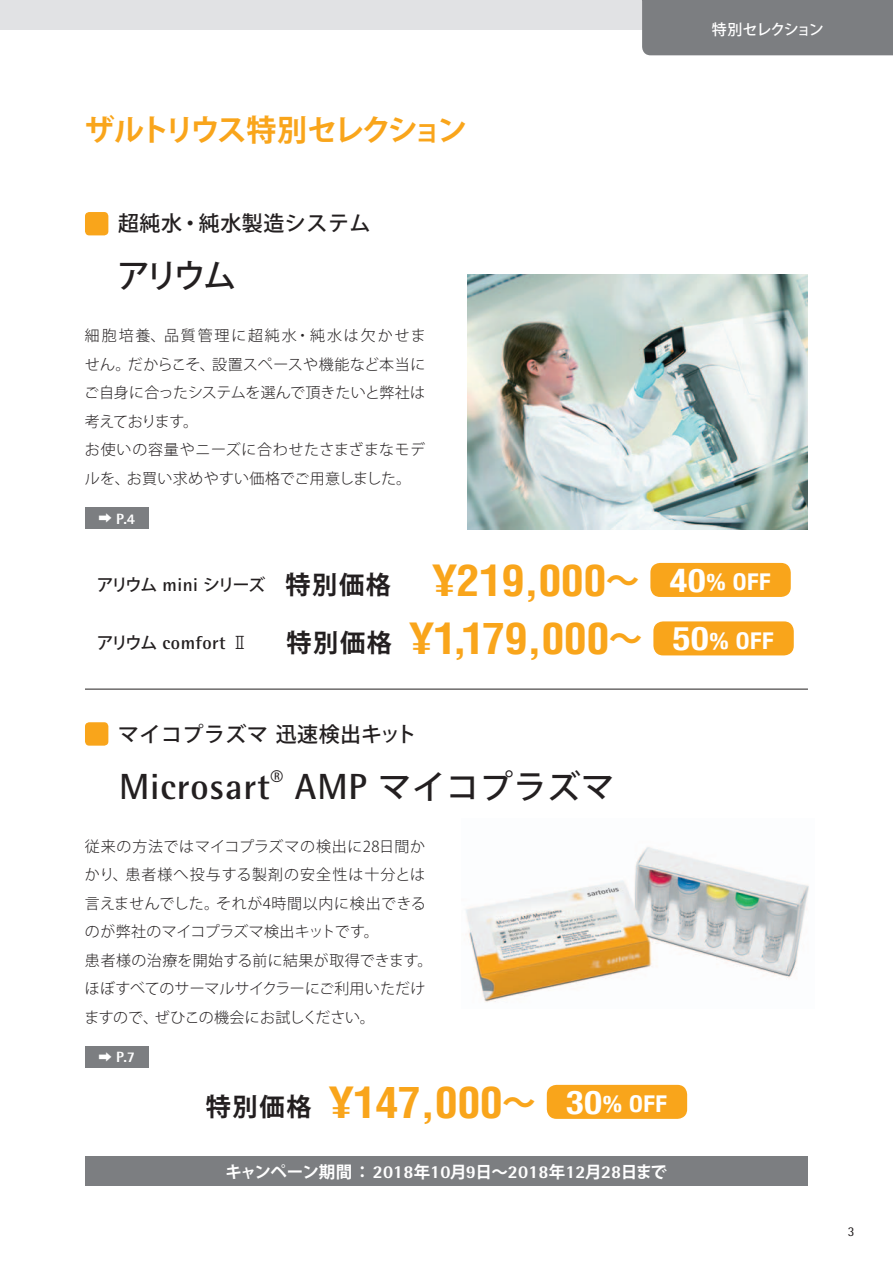
<style>
.page{position:relative;width:893px;height:1263px;background:#fff}
.page>*{position:absolute;margin:0;border:0;box-sizing:border-box;transform-origin:0 0}
.t1{font:700 condensed 42px "Helvetica";letter-spacing:-.015em;color:#f9a51b;scale:1.1 1}
.t2{font:700 36.45px "Sartorius Rotis Sans 2013";letter-spacing:.025em;color:#231f20}
.t3{font:33px "Koz Go Pro Medium 90 msp RKSJ H";color:#231f20}
.t4{font:30px "Koz Go Pro Bold 90 msp RKSJ H";letter-spacing:-.105em;color:#f9a51b}
.t5{font:21px "Koz Go Pro Medium 90 msp RKSJ H";letter-spacing:.025em;color:#231f20}
.t6{font:700 18.45px "Sartorius Rotis Sans 2013";letter-spacing:.025em;color:#231f20}
.t7{font:16.8px "Koz Go Pro Medium 90 msp RKSJ H";letter-spacing:-.11em;color:#231f20}
.t8{font:16.5px "Koz Go Pro Bold 90 msp RKSJ H";letter-spacing:-.055em;color:#fff}
.t9{font:15px/28.5px "Koz Go Pro Light 90 msp RKSJ H";letter-spacing:.02em;color:#231f20}
.t10{font:15px "Koz Go Pro Medium 90 msp RKSJ H";letter-spacing:-.08em;color:#fff}
.t11{font:800 14.85px "Sartorius Rotis Sans 2013";color:#fff}
.t12{font:13.5px "Sartorius Rotis Sans 2013";color:#231f20}
.s1{font-family:"Koz Go Pro Bold 90 msp RKSJ H";font-weight:400;font-size:13.5px}
.s2{font-family:"Sartorius Rotis Sans 2013";font-weight:700;font-size:18.45px}
.s3{font-family:"Koz Go Pro Bold 90 msp RKSJ H";font-size:25.2px}
.s4{font-family:"Helvetica";font-weight:700;font-stretch:condensed;font-size:42px;color:#f9a51b}
.s5{font-family:"Koz Go Pro Bold 90 msp RKSJ H";font-size:33.6px;color:#f9a51b}
.s6{font-family:"Helvetica Neue";font-weight:700;font-stretch:condensed;font-size:33px;color:#fff}
.s7{font-family:"Helvetica Neue";font-weight:700;font-stretch:condensed;font-size:23.1px;color:#fff}
.s8{font-family:"Koz Go Pro Medium 90 msp RKSJ H";font-weight:400;font-size:16.8px}
.s9{font-family:"UD Shin Go Pro Light 90 msp RKSJ H";font-weight:400;font-size:16.8px}
.s10{font-family:"Koz Go Pro Bold 90 msp RKSJ H";font-weight:400;font-stretch:normal;font-size:25.2px;color:#231f20}
.s11{font-family:"Koz Go Pro Bold 90 msp RKSJ H";font-weight:400;font-stretch:normal;font-size:33.6px}
.s12{font-family:"Helvetica Neue";font-size:33px;color:#fff}
.s13{font-family:"Helvetica Neue";font-size:23.1px;color:#fff}
.s14{font-family:"Koz Go Pro Medium 90 msp RKSJ H";font-weight:400;font-size:33px}
.s15{font-family:"Sartorius Rotis Sans 2013";font-weight:800;font-size:18.15px}
</style>
<div class="page">
<img style="left:468px;top:274px;width:340px;height:255px">
<img style="left:466px;top:847px;width:343px;height:155px">
<div style="left:85px;top:212px;width:23px;height:23px;background:#f9a51b;border-radius:4px"></div>
<div style="left:85px;top:722px;width:23px;height:24px;background:#f9a51b;border-radius:4px"></div>
<div style="left:85px;top:508px;width:64px;height:21px;background:#7c7e81"></div>
<div style="left:85px;top:1046px;width:64px;height:22px;background:#7c7e81"></div>
<div style="left:650px;top:563px;width:141px;height:34px;background:#f9a51b;border-radius:10px"></div>
<div style="left:653px;top:621px;width:141px;height:34px;background:#f9a51b;border-radius:10px"></div>
<div style="left:547px;top:1085px;width:140px;height:34px;background:#f9a51b;border-radius:10px"></div>
<hr style="left:85px;top:689px;width:723px;height:1px;background:#231f20">
<div style="left:85px;top:1157px;width:723px;height:29px;background:#7c7e81"></div>
<div style="left:0;top:0;width:893px;height:30px;background:#e1e2e4"></div>
<div style="left:642px;top:0;width:251px;height:55px;background:#7c7e81"></div>
<p class="t10" style="left:712px;top:23px;width:114px">特別セレクション</p>
<h3 class="t4" style="left:84px;top:119px;width:384px">ザルトリウス特別セレクション</h3>
<h3 class="t5" style="left:118px;top:216px;width:254px">超純水・純水製造システム</h3>
<h3 class="t3" style="left:117px;top:264px;width:120px">アリウム</h3>
<p class="t9" style="left:84px;top:324px;width:343px">細胞培養、品質管理に超純水・純水は欠かせません。だからこそ、設置スペースや機能など本当にご自身に合ったシステムを選んで頂きたいと弊社は考えております。<br>お使いの容量やニーズに合わせたさまざまなモデルを、お買い求めやすい価格でご用意しました。</p>
<p class="t11" style="left:99px;top:510px;width:38px"><span class="s1">➡</span> P.4</p>
<p class="t7" style="left:97px;top:578px;width:675px">アリウム <span class="s2">mini</span> シリーズ <span class="s3">特別価格</span> <span class="s4">¥219,000</span><span class="s5">～</span> <span class="s6">40</span><span class="s7">% OFF</span></p>
<p class="t6" style="left:97px;top:636px;width:153px"><span class="s8">アリウム</span> comfort <span class="s9">Ⅱ</span></p>
<h1 class="t1" style="left:286px;top:623px;width:444px"><span class="s10">特別価格</span> ¥1,179,000<span class="s11">～</span> <span class="s12">50</span><span class="s13">% OFF</span></h1>
<h3 class="t5" style="left:118px;top:726px;width:300px">マイコプラズマ迅速検出キット</h3>
<h2 class="t2" style="left:119px;top:773px;width:497px">Microsart<sup>®</sup> AMP <span class="s14">マイコプラズマ</span></h2>
<p class="t9" style="left:84px;top:834px;width:349px">従来の方法ではマイコプラズマの検出に28日間かかり、患者様へ投与する製剤の安全性は十分とは言えませんでした。それが4時間以内に検出できるのが弊社のマイコプラズマ検出キットです。<br>患者様の治療を開始する前に結果が取得できます。ほぼすべてのサーマルサイクラーにご利用いただけますので、ぜひこの機会にお試しください。</p>
<p class="t11" style="left:99px;top:1049px;width:38px"><span class="s1">➡</span> P.7</p>
<h1 class="t1" style="left:206px;top:1086px;width:421px"><span class="s10">特別価格</span> ¥147,000<span class="s11">～</span> <span class="s12">30</span><span class="s13">% OFF</span></h1>
<p class="t8" style="left:225px;top:1165px;width:443px">キャンペーン期間： <span class="s15">2018</span>年<span class="s15">10</span>月<span class="s15">9</span>日～<span class="s15">2018</span>年<span class="s15">12</span>月<span class="s15">28</span>日まで</p>
<p class="t12" style="left:848px;top:1224px;width:8px">3</p>
</div>
